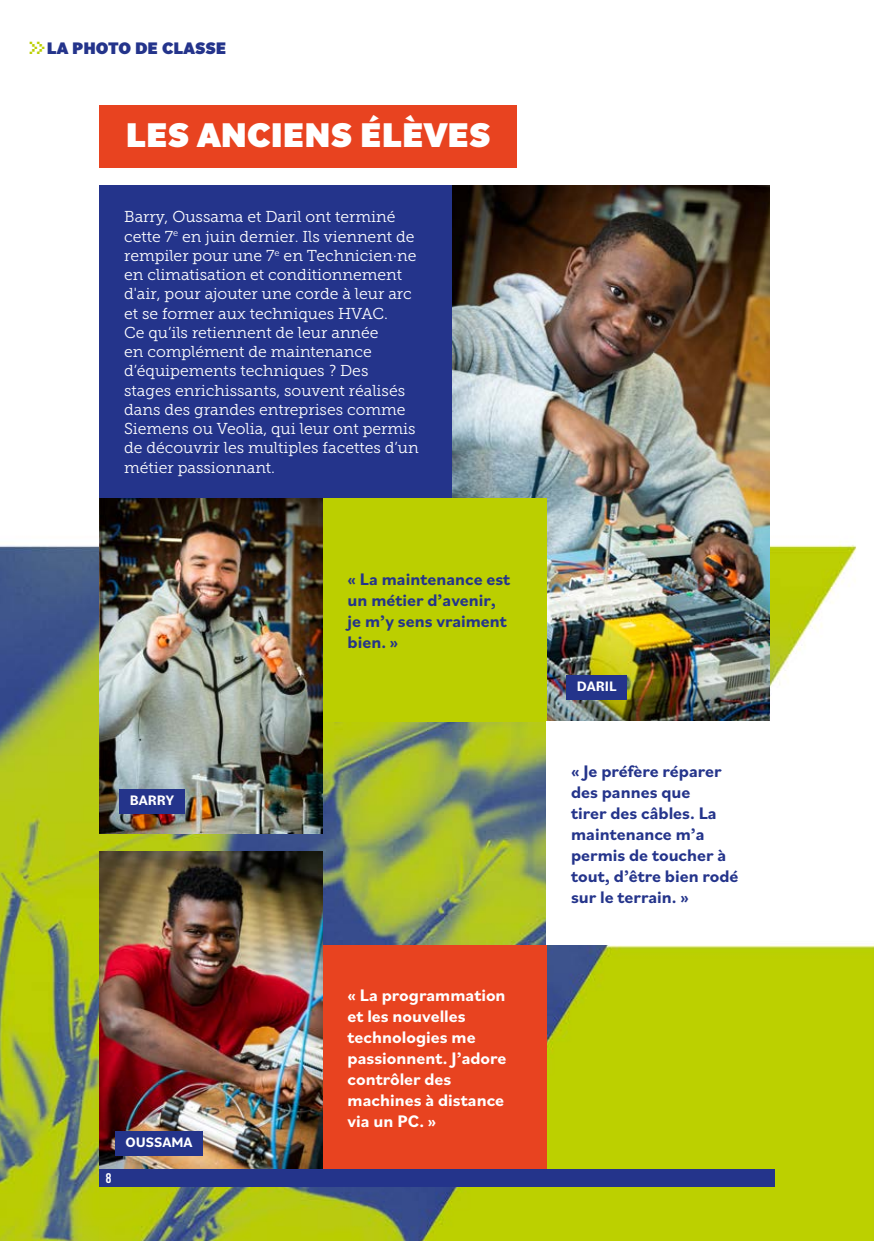
<style>
.page{position:relative;width:874px;height:1241px;background:#fff}
.page>*{position:absolute;margin:0;border:0;box-sizing:border-box;transform-origin:0 0}
.t1{font:900 35.88px "Bilo";color:#fff}
.t2{font:700 17.5px/21px "Bilo";color:#24348b}
.t3{font:700 17.5px/21px "Bilo";color:#fff}
.t4{font:900 17.5px "Bilo";color:#24348b}
.t5{font:15.75px/19.2px "Museo Slab 300";color:#fff}
.t6{font:700 14.35px "Bilo";color:#fff}
.t7{font:700 14px "Bebas Neue";color:#fff}
.s1{font-family:"Icon Bit One";font-weight:400;font-size:24.5px;color:#bbcf00}
</style>
<div class="page">
<img style="left:0;top:105px;width:873px;height:1135px">
<img style="left:99px;top:498px;width:223px;height:335px">
<img style="left:451px;top:186px;width:318px;height:535px">
<img style="left:99px;top:851px;width:223px;height:317px">
<div style="left:99px;top:186px;width:352px;height:312px;background:#24348b"></div>
<div style="left:322px;top:498px;width:224px;height:223px;background:#bbcf00"></div>
<div style="left:322px;top:944px;width:224px;height:224px;background:#e84320"></div>
<div style="left:546px;top:721px;width:223px;height:223px;background:#fff"></div>
<div style="left:100px;top:105px;width:416px;height:62px;background:#e84320"></div>
<div style="left:566px;top:674px;width:60px;height:25px;background:#24348b"></div>
<div style="left:119px;top:788px;width:65px;height:25px;background:#24348b"></div>
<div style="left:115px;top:1130px;width:88px;height:25px;background:#24348b"></div>
<div style="left:99px;top:1168px;width:675px;height:18px;background:#24348b"></div>
<p class="t4" style="left:30px;top:36px;width:198px"><span class="s1">G</span>LA PHOTO DE CLASSE</p>
<h1 class="t1" style="left:126px;top:110px;width:366px">LES ANCIENS ÉLÈVES</h1>
<p class="t5" style="left:124px;top:207px;width:296px">Barry, Oussama et Daril ont terminé cette 7<sup>e</sup> en juin dernier. Ils viennent de rempiler pour une 7<sup>e</sup> en Technicien·ne en climatisation et conditionnement d'air, pour ajouter une corde à leur arc et se former aux techniques HVAC.<br>Ce qu’ils retiennent de leur année<br>en complément de maintenance d’équipements techniques ? Des stages enrichissants, souvent réalisés dans des grandes entreprises comme Siemens ou Veolia, qui leur ont permis de découvrir les multiples facettes d’un métier passionnant.</p>
<p class="t6" style="left:130px;top:790px;width:46px">BARRY</p>
<p class="t7" style="left:106px;top:1170px;width:7px">8</p>
<p class="t6" style="left:125px;top:1132px;width:68px">OUSSAMA</p>
<p class="t2" style="left:347px;top:568px;width:164px">« La maintenance est un métier d’avenir, je m’y sens vraiment bien. »</p>
<p class="t3" style="left:347px;top:983px;width:160px">« La programmation et les nouvelles technologies me passionnent. J’adore contrôler des machines à distance via un PC. »</p>
<p class="t6" style="left:576px;top:676px;width:41px">DARIL</p>
<p class="t2" style="left:570px;top:759px;width:169px">« Je préfère réparer des pannes que<br>tirer des câbles. La maintenance m’a permis de toucher à tout, d’être bien rodé sur le terrain. »</p>
</div>
